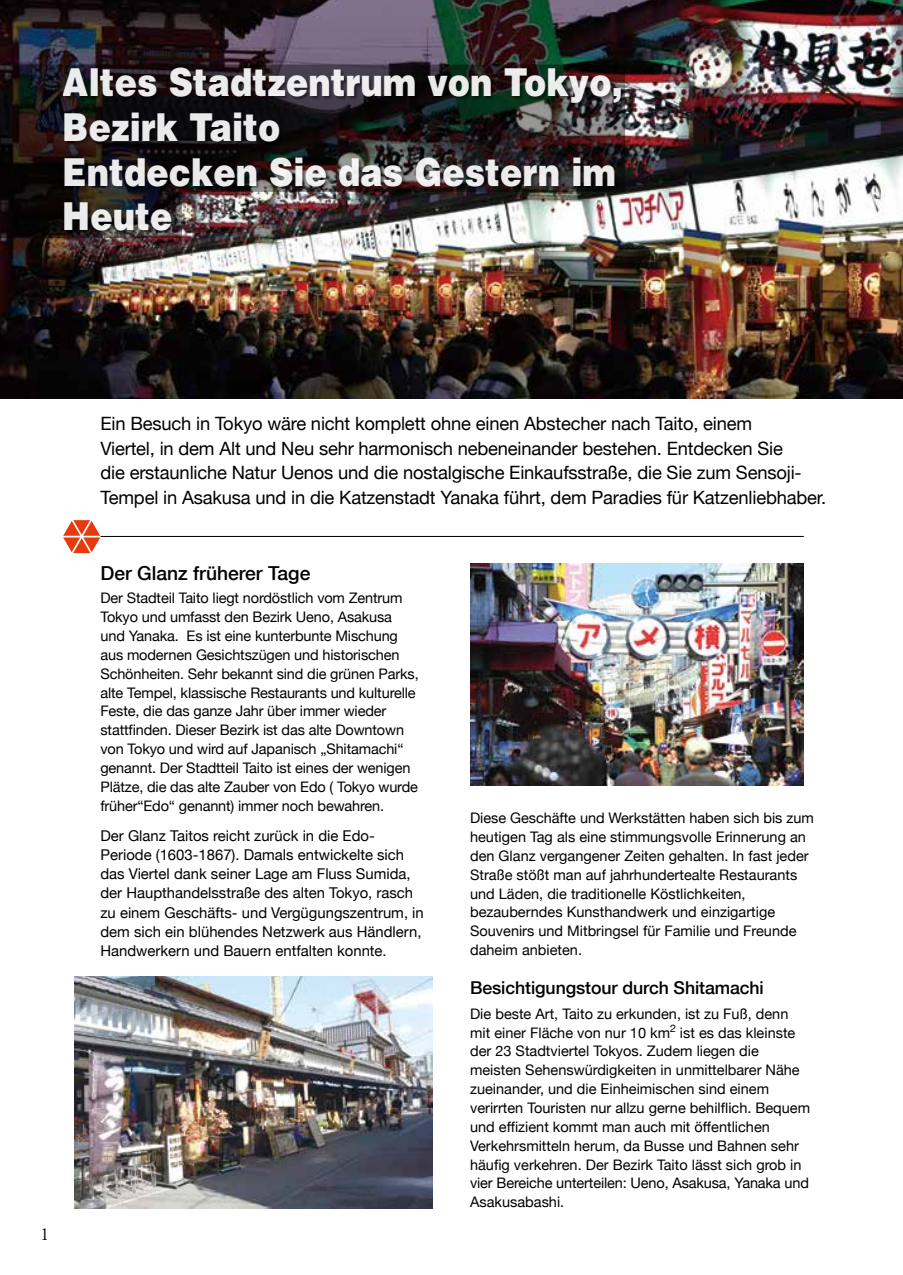
<style>
.page{position:relative;width:903px;height:1275px;background:#fff}
.page>*{position:absolute;margin:0;border:0;box-sizing:border-box;transform-origin:0 0}
.t1{font:900 38.5px/44.6px "Helvetica LT Std";color:#fff;scale:.87 1}
.t2{font:500 19.25px "Helvetica Neue";color:#000}
.t3{font:18.38px/24.8px "Helvetica Neue";letter-spacing:-.01em;color:#000}
.t4{font:500 17.68px "Helvetica Neue";letter-spacing:-.005em;color:#000}
.t5{font:16.1px "Koz Min Pr 6 N";color:#000}
.t6{font:14.88px/19.2px "Helvetica Neue";color:#000}
.t7{font:14.53px/18.9px "Helvetica Neue";color:#000}
.s1{font-size:14.53px}
</style>
<div class="page">
<img style="left:0;top:0;width:903px;height:399px">
<svg style="left:0;top:64px;width:625px;height:174px;background:#252021"></svg>
<svg style="left:63px;top:520px;width:38px;height:34px"></svg>
<hr style="left:63px;top:536px;width:38px;height:1px;background:#fff">
<div style="left:63px;top:68px;width:562px;height:167px;background:#000;opacity:.5"></div>
<hr style="left:101px;top:536px;width:703px;height:1px;background:#000">
<img style="left:470px;top:564px;width:334px;height:222px">
<img style="left:74px;top:976px;width:358px;height:232px">
<h1 class="t1" style="left:63px;top:59px;width:645px">Altes Stadtzentrum von Tokyo,<br>Bezirk Taito<br>Entdecken Sie das Gestern im<br>Heute</h1>
<p class="t5" style="left:40px;top:1225px;width:11px">1</p>
<p class="t3" style="left:100px;top:412px;width:727px">Ein Besuch in Tokyo wäre nicht komplett ohne einen Abstecher nach Taito, einem<br>Viertel, in dem Alt und Neu sehr harmonisch nebeneinander bestehen. Entdecken Sie<br>die erstaunliche Natur Uenos und die nostalgische Einkaufsstraße, die Sie zum Sensoji-Tempel in Asakusa und in die Katzenstadt Yanaka führt, dem Paradies für Katzenliebhaber.</p>
<h2 class="t2" style="left:100px;top:558px;width:211px">Der Glanz früherer Tage</h2>
<p class="t7" style="left:100px;top:589px;width:320px">Der Stadteil Taito liegt nordöstlich vom Zentrum Tokyo und umfasst den Bezirk Ueno, Asakusa und Yanaka. Es ist eine kunterbunte Mischung aus modernen Gesichtszügen und historischen Schönheiten. Sehr bekannt sind die grünen Parks, alte Tempel, klassische Restaurants und kulturelle Feste, die das ganze Jahr über immer wieder stattfinden. Dieser Bezirk ist das alte Downtown von Tokyo und wird auf Japanisch „Shitamachi“ genannt. Der Stadtteil Taito ist eines der wenigen Plätze, die das alte Zauber von Edo ( Tokyo wurde früher“Edo“ genannt) immer noch bewahren.</p>
<p class="t6" style="left:100px;top:827px;width:325px">Der Glanz Taitos reicht zurück in die Edo-Periode (1603-1867). Damals entwickelte sich das Viertel dank seiner Lage am Fluss Sumida, der Haupthandelsstraße des alten Tokyo, rasch zu einem Geschäfts- und Vergügungszentrum, in dem sich ein blühendes Netzwerk aus Händlern, Handwerkern und Bauern entfalten konnte<span class="s1">.</span></p>
<p class="t7" style="left:470px;top:809px;width:345px">Diese Geschäfte und Werkstätten haben sich bis zum heutigen Tag als eine stimmungsvolle Erinnerung an den Glanz vergangener Zeiten gehalten. In fast jeder Straße stößt man auf jahrhundertealte Restaurants und Läden, die traditionelle Köstlichkeiten, bezauberndes Kunsthandwerk und einzigartige Souvenirs und Mitbringsel für Familie und Freunde daheim anbieten.</p>
<p class="t4" style="left:470px;top:974px;width:295px">Besichtigungstour durch Shitamachi</p>
<p class="t7" style="left:470px;top:1005px;width:342px">Die beste Art, Taito zu erkunden, ist zu Fuß, denn mit einer Fläche von nur 10 km<sup>2</sup> ist es das kleinste der 23 Stadtviertel Tokyos. Zudem liegen die meisten Sehenswürdigkeiten in unmittelbarer Nähe zueinander, und die Einheimischen sind einem verirrten Touristen nur allzu gerne behilflich. Bequem und effizient kommt man auch mit öffentlichen Verkehrsmitteln herum, da Busse und Bahnen sehr häufig verkehren. Der Bezirk Taito lässt sich grob in vier Bereiche unterteilen: Ueno, Asakusa, Yanaka und Asakusabashi.</p>
</div>
